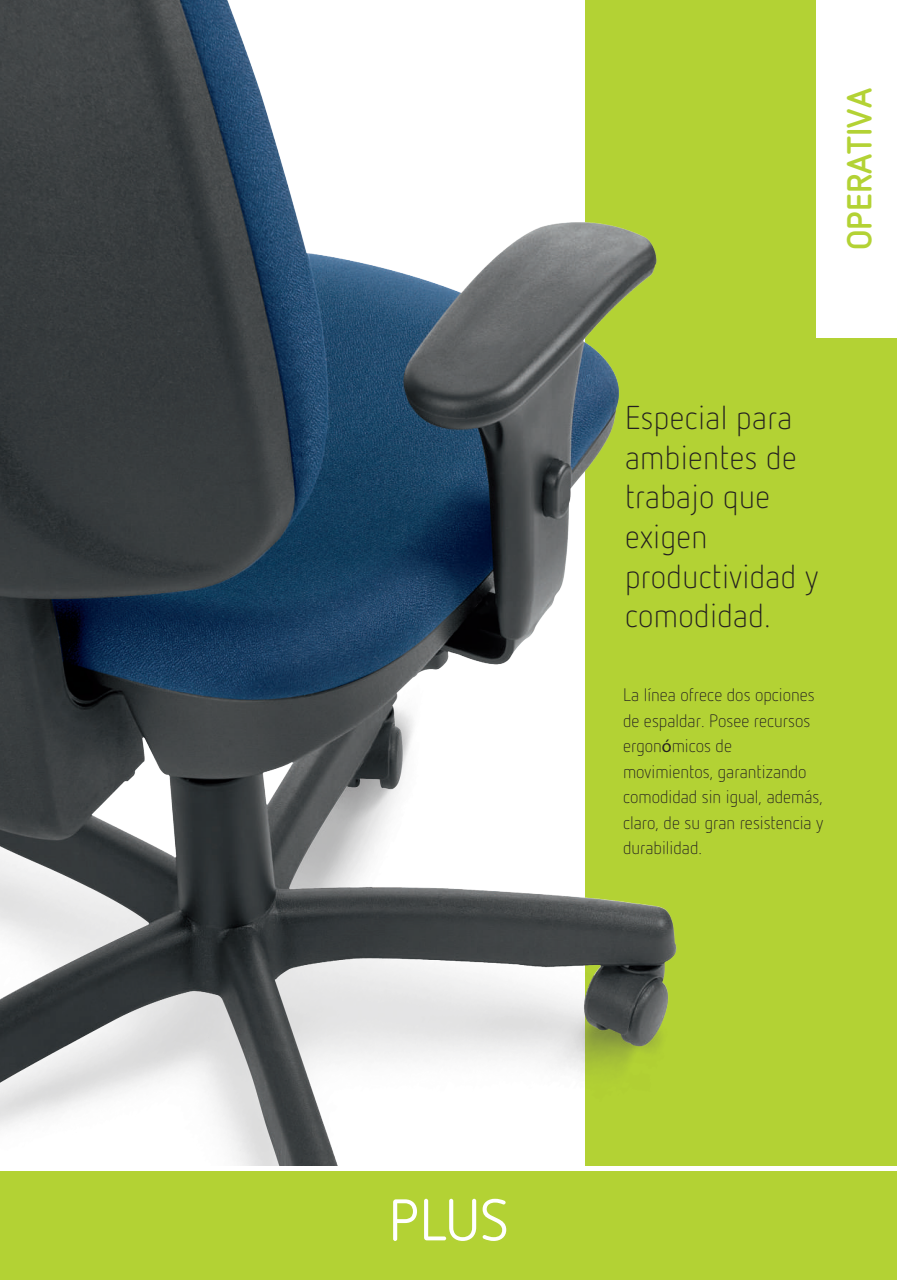
<style>
.page{position:relative;width:897px;height:1280px;background:#fff}
.page>*{position:absolute;margin:0;border:0;box-sizing:border-box;transform-origin:0 0}
.t1{font:58.5px "Netto OT";color:#fff}
.t2{font:700 34.5px "Netto OT";color:#b3d234}
.t3{font:300 33px/39.6px "Netto OT";letter-spacing:.01em;color:#231f20}
.t4{font:300 18px/25.5px "Netto OT";color:#231f20}
.s1{font-family:"Myriad Pro";font-weight:400}
</style>
<div class="page">
<div style="left:586px;top:0;width:311px;height:1165px;background:#b3d234"></div>
<div style="left:0;top:1171px;width:897px;height:108px;background:#b3d234"></div>
<div style="left:816px;top:0;width:81px;height:338px;background:#fff"></div>
<img style="left:0;top:0;width:677px;height:1165px">
<h2 class="t2" style="left:838px;top:250px;width:164px;rotate:-90deg">OPERATIVA</h2>
<h3 class="t3" style="left:625px;top:397px;width:195px">Especial para ambientes de trabajo que exigen productividad y comodidad.</h3>
<p class="t4" style="left:623px;top:681px;width:202px">La línea ofrece dos opciones de espaldar. Posee recursos ergon<span class="s1">ó</span>micos de movimientos, garantizando comodidad sin igual, además, claro, de su gran resistencia y durabilidad.</p>
<h1 class="t1" style="left:389px;top:1188px;width:121px">PLUS</h1>
</div>
